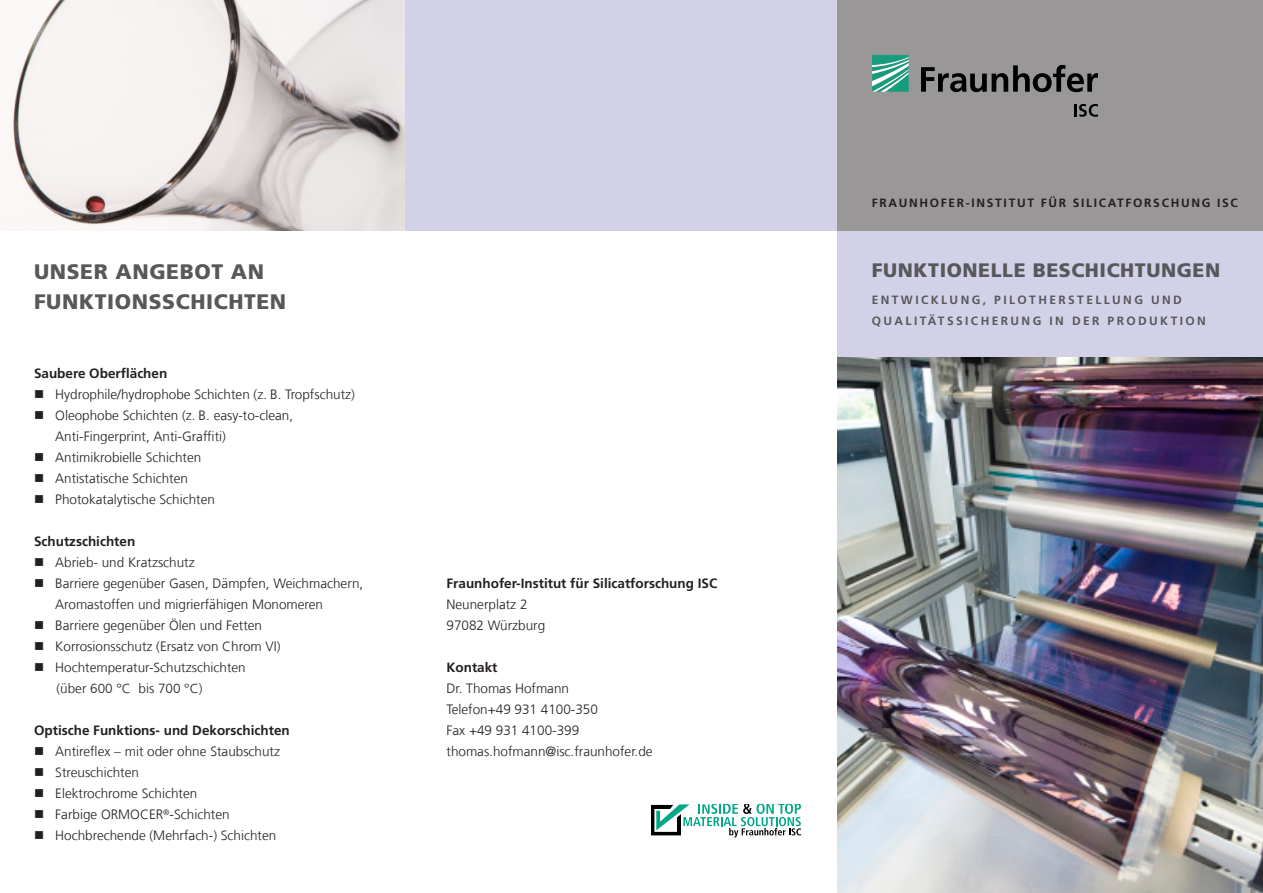
<style>
.page{position:relative;width:1263px;height:893px;background:#fff}
.page>*{position:absolute;margin:0;border:0;box-sizing:border-box;transform-origin:0 0}
._03_Standardüberschr{font:900 21px/30px "Frutiger LT Com";letter-spacing:.03em;color:#57585a}
._03_Standardüberschr-2{font:900 19.5px "Frutiger LT Com";letter-spacing:.03em;color:#57585a}
._06_Fließtext{font:300 13.5px/21px "Frutiger LT Com";color:#231f20}
._07_Zwischenüberschr{font:700 13.5px "Frutiger LT Com";color:#231f20}
.t1{font:300 13.2px/21px "Frutiger LT Com";color:#231f20}
._08_Kolumne{font:700 12px/21px "Frutiger LT Com";letter-spacing:.2em;color:#57585a}
._10_Institutsname{font:700 12px "Frutiger LT Com";letter-spacing:.14em;color:#231f20}
.s1{font-size:13.5px}
</style>
<div class="page">
<div style="left:0;top:0;width:838px;height:231px;background:#d3d1e8"></div>
<div style="left:838px;top:0;width:425px;height:231px;background:#999798"></div>
<svg style="left:872px;top:55px;width:37px;height:37px"></svg>
<svg style="left:921px;top:65px;width:177px;height:27px"></svg>
<svg style="left:1074px;top:104px;width:24px;height:13px"></svg>
<div style="left:838px;top:231px;width:425px;height:126px;background:#d3d1e8"></div>
<img style="left:838px;top:357px;width:425px;height:536px">
<img style="left:0;top:0;width:404px;height:231px">
<svg style="left:651px;top:804px;width:150px;height:33px"></svg>
<p class="_03_Standardüberschr" style="left:34px;top:256px;width:254px">UNSER ANGEBOT AN<br>FUNKTIONSSCHICHTEN</p>
<p class="_07_Zwischenüberschr" style="left:34px;top:365px;width:135px">Saubere Oberflächen</p>
<p class="_06_Fließtext" style="left:55px;top:384px;width:301px">Hydrophile/hydrophobe Schichten (z. B. Tropfschutz)</p>
<p class="_06_Fließtext" style="left:55px;top:405px;width:239px">Oleophobe Schichten (z. B. easy-to-clean,<br>Anti-Fingerprint, Anti-Graffiti)</p>
<p class="_06_Fließtext" style="left:55px;top:447px;width:148px">Antimikrobielle Schichten</p>
<p class="_06_Fließtext" style="left:55px;top:468px;width:134px">Antistatische Schichten</p>
<p class="_06_Fließtext" style="left:55px;top:489px;width:161px">Photokatalytische Schichten</p>
<p class="_07_Zwischenüberschr" style="left:34px;top:533px;width:103px">Schutzschichten</p>
<p class="_06_Fließtext" style="left:55px;top:552px;width:141px">Abrieb- und Kratzschutz</p>
<p class="_06_Fließtext" style="left:55px;top:573px;width:310px">Barriere gegenüber Gasen, Dämpfen, Weichmachern,<br>Aromastoffen und migrierfähigen Monomeren</p>
<p class="_06_Fließtext" style="left:55px;top:615px;width:208px">Barriere gegenüber Ölen und Fetten</p>
<p class="_06_Fließtext" style="left:55px;top:636px;width:227px">Korrosionsschutz (Ersatz von Chrom VI)</p>
<p class="t1" style="left:55px;top:657px;width:192px"><span class="s1">H</span>ochtemperatur-Schutzschichten (über 600 °C bis 700 °C)</p>
<p class="_07_Zwischenüberschr" style="left:34px;top:722px;width:257px">Optische Funktions- und Dekorschichten</p>
<p class="_06_Fließtext" style="left:55px;top:741px;width:226px">Antireflex – mit oder ohne Staubschutz</p>
<p class="_06_Fließtext" style="left:55px;top:762px;width:85px">Streuschichten</p>
<p class="_06_Fließtext" style="left:55px;top:783px;width:144px">Elektrochrome Schichten</p>
<p class="_06_Fließtext" style="left:55px;top:804px;width:176px">Farbige ORMOCER<sup>®</sup>-Schichten</p>
<p class="_06_Fließtext" style="left:55px;top:825px;width:223px">Hochbrechende (Mehrfach-) Schichten</p>
<p class="_07_Zwischenüberschr" style="left:446px;top:575px;width:272px">Fraunhofer-Institut für Silicatforschung ISC</p>
<p class="_06_Fließtext" style="left:446px;top:594px;width:83px">Neunerplatz 2</p>
<p class="_06_Fließtext" style="left:446px;top:615px;width:100px">97082 Würzburg</p>
<p class="_07_Zwischenüberschr" style="left:446px;top:659px;width:53px">Kontakt</p>
<p class="_06_Fließtext" style="left:446px;top:678px;width:124px">Dr. Thomas Hofmann</p>
<p class="_06_Fließtext" style="left:446px;top:699px;width:153px">Telefon+49 931 4100-350</p>
<p class="_06_Fließtext" style="left:446px;top:720px;width:134px">Fax +49 931 4100-399</p>
<p class="_06_Fließtext" style="left:446px;top:741px;width:208px">thomas.hofmann@isc.fraunhofer.de</p>
<p class="_10_Institutsname" style="left:872px;top:196px;width:367px">FRAUNHOFER-INSTITUT FÜR SILICATFORSCHUNG ISC</p>
<p class="_03_Standardüberschr-2" style="left:872px;top:259px;width:350px">FUNKTIONELLE BESCHICHTUNGEN</p>
<p class="_08_Kolumne" style="left:872px;top:289px;width:336px">ENTWICKLUNG, PILOTHERSTELLUNG UND<br>QUALITÄTSSICHERUNG IN DER PRODUKTION</p>
</div>
